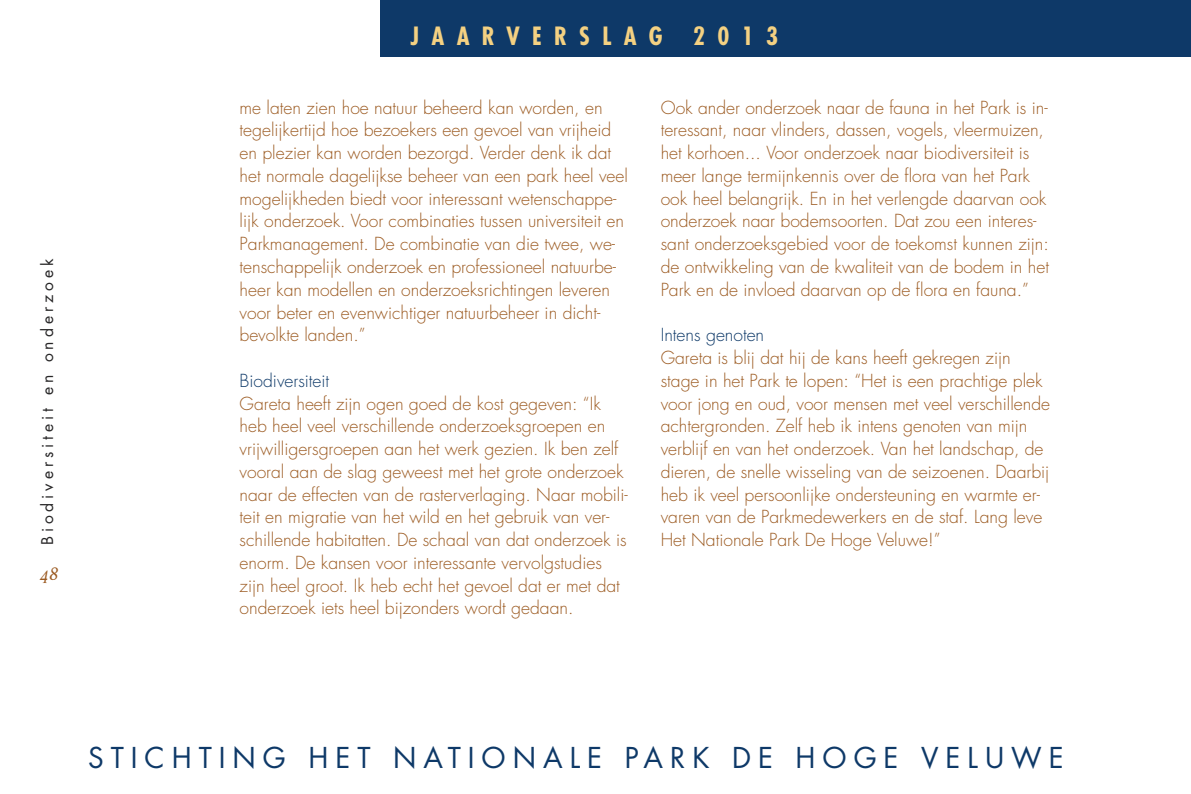
<style>
.page{position:relative;width:1191px;height:794px;background:#fff}
.page>*{position:absolute;margin:0;border:0;box-sizing:border-box;transform-origin:0 0}
.t1{font:28px "Futura";letter-spacing:.25em;color:#0e3968}
.t2{font:700 condensed 24.5px "Futura";letter-spacing:.5em;color:#f4d182}
.t3{font:italic 24.5px "Disturbance";color:#9c5b22}
.t4{font:300 17.5px/22.8px "Futura";color:#9c5b22}
.t5{font:300 17.5px "Futura";color:#0e3968}
.t6{font:15.75px "Futura";letter-spacing:.25em;color:#272627}
</style>
<div class="page">
<div style="left:380px;top:0;width:811px;height:57px;background:#0e3968"></div>
<p class="t6" style="left:40px;top:545px;width:288px;rotate:-90deg">Biodiversiteit en onderzoek</p>
<h2 class="t3" style="left:40px;top:557px;width:20px">48</h2>
<h2 class="t2" style="left:410px;top:25px;width:369px">JAARVERSLAG 2013</h2>
<p class="t4" style="left:240px;top:97px;width:390px">me laten zien hoe natuur beheerd kan worden, en tegelijkertijd hoe bezoekers een gevoel van vrijheid en plezier kan worden bezorgd. Verder denk ik dat het normale dagelijkse beheer van een park heel veel mogelijkheden biedt voor interessant wetenschappe&shy;lijk onderzoek. Voor combinaties tussen universiteit en Parkmanagement. De combinatie van die twee, we&shy;tenschappelijk onderzoek en professioneel natuurbe&shy;heer kan modellen en onderzoeksrichtingen leveren voor beter en evenwichtiger natuurbeheer in dicht&shy;bevolkte landen.”</p>
<p class="t5" style="left:240px;top:372px;width:91px">Biodiversiteit</p>
<p class="t4" style="left:240px;top:393px;width:390px">Gareta heeft zijn ogen goed de kost gegeven: “Ik heb heel veel verschillende onderzoeksgroepen en vrijwilligersgroepen aan het werk gezien. Ik ben zelf vooral aan de slag geweest met het grote onderzoek naar de effecten van de rasterverlaging. Naar mobili&shy;teit en migratie van het wild en het gebruik van ver&shy;schillende habitatten. De schaal van dat onderzoek is enorm. De kansen voor interessante vervolgstudies zijn heel groot. Ik heb echt het gevoel dat er met dat onderzoek iets heel bijzonders wordt gedaan.</p>
<p class="t4" style="left:660px;top:97px;width:390px">Ook ander onderzoek naar de fauna in het Park is in&shy;teressant, naar vlinders, dassen, vogels, vleermuizen, het korhoen... Voor onderzoek naar biodiversiteit is meer lange termijnkennis over de flora van het Park ook heel belangrijk. En in het verlengde daarvan ook onderzoek naar bodemsoorten. Dat zou een interes&shy;sant onderzoeksgebied voor de toekomst kunnen zijn: de ontwikkeling van de kwaliteit van de bodem in het Park en de invloed daarvan op de flora en fauna.”</p>
<p class="t5" style="left:660px;top:327px;width:105px">Intens genoten</p>
<p class="t4" style="left:660px;top:348px;width:391px">Gareta is blij dat hij de kans heeft gekregen zijn stage in het Park te lopen: “Het is een prachtige plek voor jong en oud, voor mensen met veel verschillende achtergronden. Zelf heb ik intens genoten van mijn verblijf en van het onderzoek. Van het landschap, de dieren, de snelle wisseling van de seizoenen. Daarbij heb ik veel persoonlijke ondersteuning en warmte er&shy;varen van de Parkmedewerkers en de staf. Lang leve Het Nationale Park De Hoge Veluwe!”</p>
<h1 class="t1" style="left:88px;top:745px;width:977px">STICHTING HET NATIONALE PARK DE HOGE VELUWE</h1>
</div>
